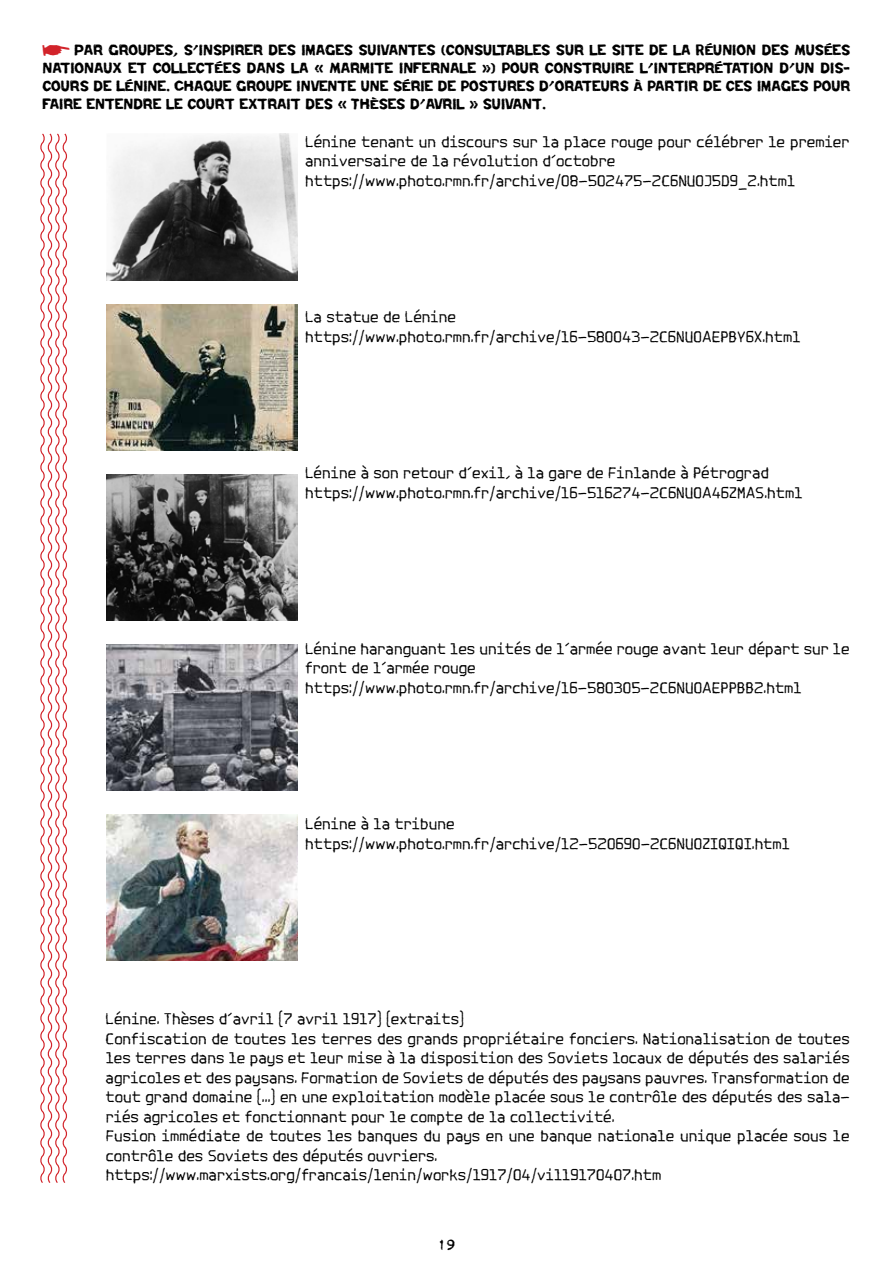
<style>
.page{position:relative;width:893px;height:1263px;background:#fff}
.page>*{position:absolute;margin:0;border:0;box-sizing:border-box;transform-origin:0 0}
.t1{font:15px/19.5px "Spotlight Typewriter NC";letter-spacing:-.01em;color:#000}
.t2{font:15px "VT Corona";color:#000}
.t3{font:13.5px/18px "Repent";letter-spacing:-.02em;color:#000;text-align:justify}
.s1{color:#d2232a}
</style>
<div class="page">
<img style="left:106px;top:134px;width:191px;height:146px">
<img style="left:106px;top:474px;width:191px;height:147px">
<img style="left:106px;top:304px;width:191px;height:146px">
<img style="left:106px;top:644px;width:191px;height:147px">
<img style="left:106px;top:814px;width:191px;height:147px">
<svg style="left:40px;top:133px;width:27px;height:1050px"></svg>
<p class="t3" style="left:43px;top:41px;width:809px"><span class="s1">&gt;</span> PAR GROUPES, S’INSPIRER DES IMAGES SUIVANTES (CONSULTABLES SUR LE SITE DE LA RÉUNION DES MUSÉES NATIONAUX ET COLLECTÉES DANS LA « MARMITE INFERNALE ») POUR CONSTRUIRE L’INTERPRÉTATION D’UN DIS-COURS DE LÉNINE. CHAQUE GROUPE INVENTE UNE SÉRIE DE POSTURES D’ORATEURS À PARTIR DE CES IMAGES POUR FAIRE ENTENDRE LE COURT EXTRAIT DES « THÈSES D’AVRIL » SUIVANT.</p>
<p class="t1" style="left:306px;top:131px;width:546px">Lénine tenant un discours sur la place rouge pour célébrer le premier anniversaire de la révolution d’octobre https://www.photo.rmn.fr/archive/08-502475-2C6NU0J5D9_2.html</p>
<p class="t1" style="left:306px;top:306px;width:497px">La statue de Lénine https://www.photo.rmn.fr/archive/16-580043-2C6NU0AEPBY6X.html</p>
<p class="t1" style="left:306px;top:462px;width:499px">Lénine à son retour d’exil, à la gare de Finlande à Pétrograd https://www.photo.rmn.fr/archive/16-516274-2C6NU0A46ZMAS.html</p>
<p class="t1" style="left:306px;top:638px;width:546px">Lénine haranguant les unités de l’armée rouge avant leur départ sur le front de l’armée rouge https://www.photo.rmn.fr/archive/16-580305-2C6NU0AEPPBB2.html</p>
<p class="t1" style="left:306px;top:813px;width:486px">Lénine à la tribune https://www.photo.rmn.fr/archive/12-520690-2C6NU0ZIQIQI.html</p>
<p class="t1" style="left:106px;top:1008px;width:746px">Lénine. Thèses d’avril (7 avril 1917) (extraits)<br>Confiscation de toutes les terres des grands propriétaire fonciers. Nationalisation de toutes les terres dans le pays et leur mise à la disposition des Soviets locaux de députés des salariés agricoles et des paysans. Formation de Soviets de députés des paysans pauvres. Transformation de tout grand domaine (…) en une exploitation modèle placée sous le contrôle des députés des sala&shy;riés agricoles et fonctionnant pour le compte de la collectivité.<br>Fusion immédiate de toutes les banques du pays en une banque nationale unique placée sous le contrôle des Soviets des députés ouvriers. https://www.marxists.org/francais/lenin/works/1917/04/vil19170407.htm</p>
<p class="t2" style="left:438px;top:1236px;width:19px">19</p>
</div>
